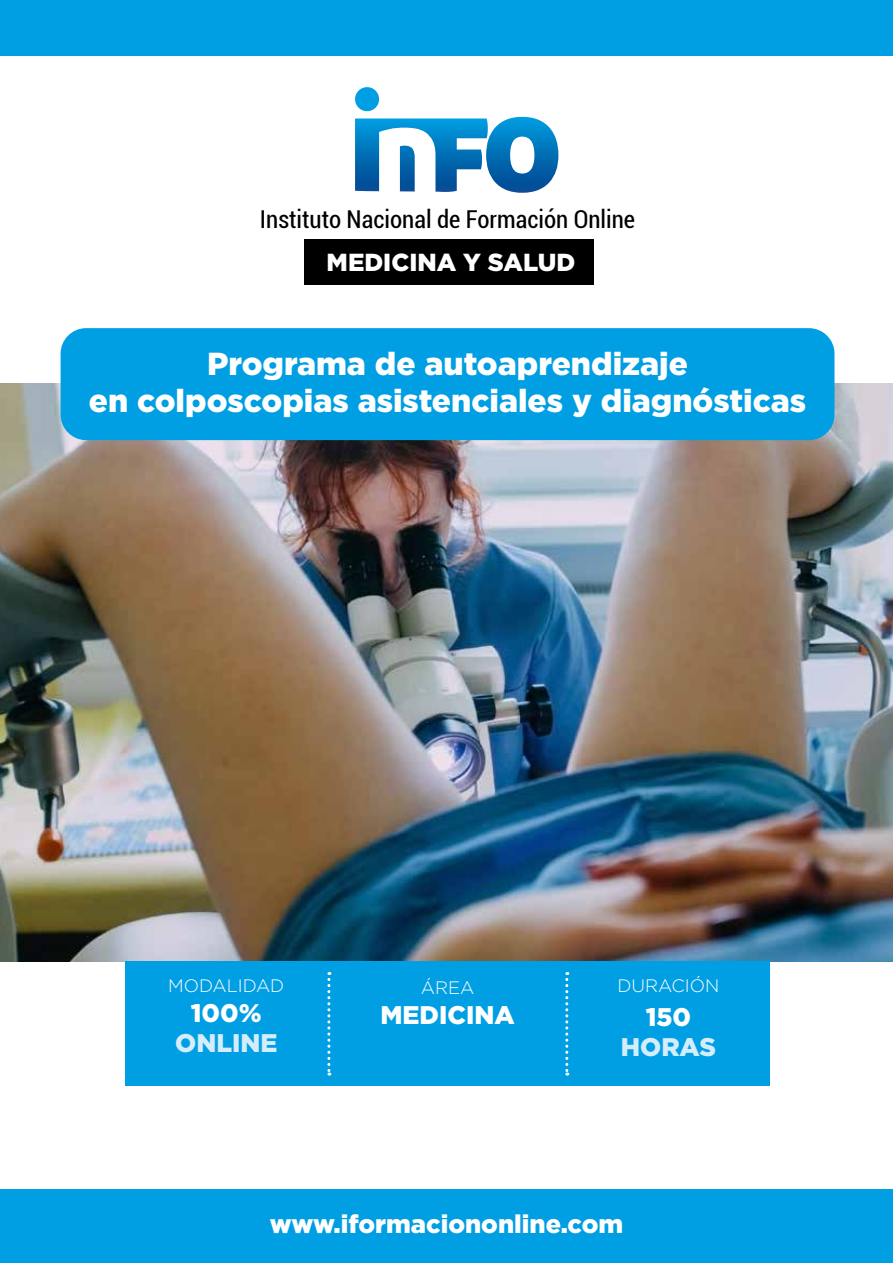
<style>
.page{position:relative;width:893px;height:1263px;background:#fff}
.page>*{position:absolute;margin:0;border:0;box-sizing:border-box;transform-origin:0 0}
.t1{font:900 31.8px/37.2px "Gotham";color:#fff;text-align:center}
.t2{font:900 25.5px "Gotham";color:#fff}
.t3{font:900 25.5px "Gotham";color:#d4edfc}
.t4{font:condensed 24.6px "Roboto";color:#000}
.t5{font:900 24.6px "Gotham";color:#fff}
.t6{font:300 18px "Gotham";color:#fff}
</style>
<div class="page">
<img style="left:0;top:384px;width:893px;height:577px">
<div style="left:0;top:0;width:893px;height:55px;background:#009fe3"></div>
<div style="left:0;top:1189px;width:893px;height:74px;background:#009fe3"></div>
<div style="left:61px;top:328px;width:773px;height:112px;background:#009fe3;border-radius:26px"></div>
<div style="left:125px;top:961px;width:645px;height:125px;background:#009fe3"></div>
<svg style="left:327px;top:972px;width:3px;height:103px"></svg>
<svg style="left:565px;top:972px;width:3px;height:103px"></svg>
<div style="left:304px;top:239px;width:290px;height:46px;background:#000"></div>
<svg style="left:355px;top:117px;width:203px;height:76px"></svg>
<div style="left:355px;top:87px;width:24px;height:24px;background:#009fe3;border-radius:50%"></div>
<p class="t4" style="left:260px;top:202px;width:377px">Instituto Nacional de Formación Online</p>
<p class="t5" style="left:327px;top:245px;width:250px">MEDICINA Y SALUD</p>
<p class="t1" style="left:89px;top:345px;width:719px">Programa de autoaprendizaje<br>en colposcopias asistenciales y diagnósticas</p>
<p class="t6" style="left:168px;top:974px;width:118px">MODALIDAD</p>
<p class="t2" style="left:191px;top:995px;width:72px">100%</p>
<p class="t3" style="left:175px;top:1025px;width:104px">ONLINE</p>
<p class="t6" style="left:421px;top:976px;width:55px">ÁREA</p>
<p class="t2" style="left:380px;top:998px;width:136px">MEDICINA</p>
<p class="t6" style="left:617px;top:974px;width:104px">DURACIÓN</p>
<p class="t2" style="left:646px;top:999px;width:47px">150</p>
<p class="t3" style="left:621px;top:1029px;width:97px">HORAS</p>
<p class="t2" style="left:270px;top:1206px;width:355px">www.iformaciononline.com</p>
</div>
